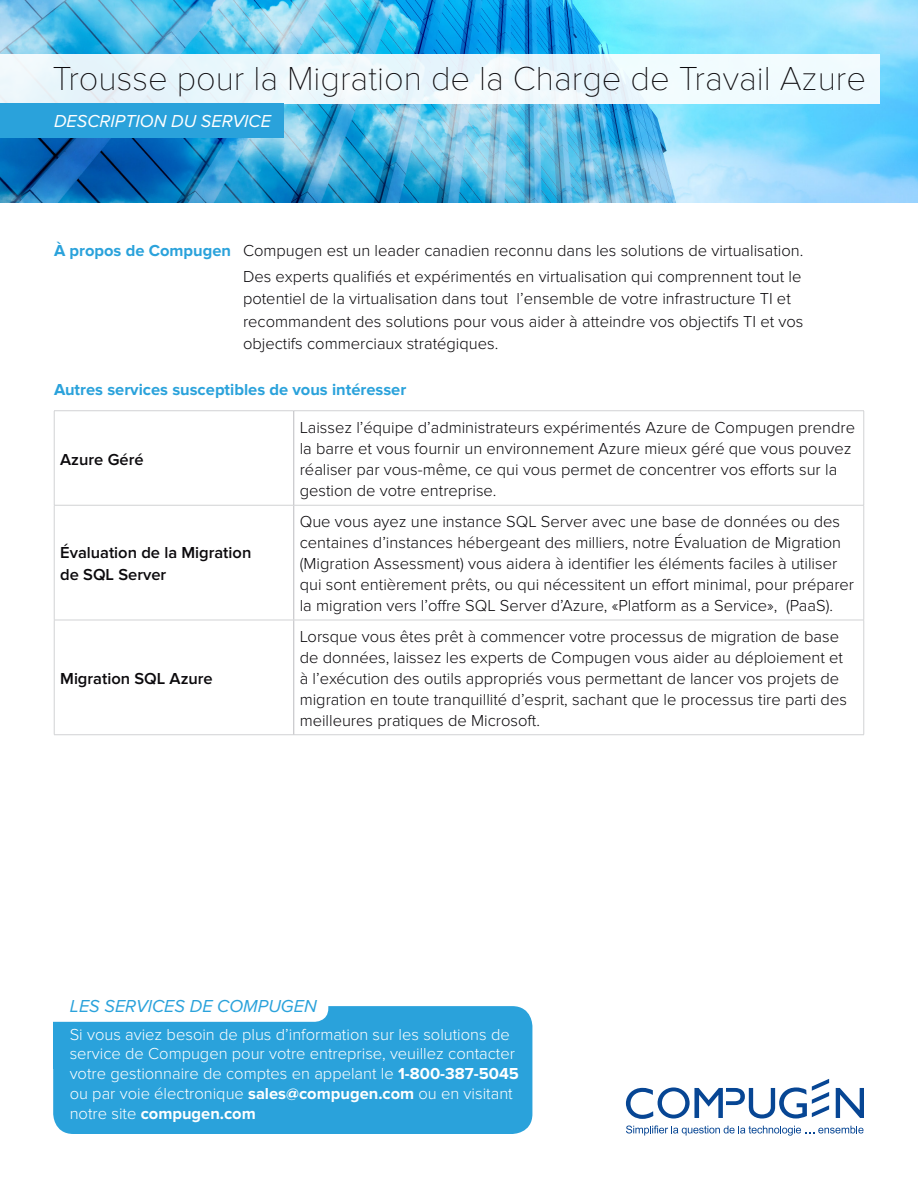
<style>
.page{position:relative;width:918px;height:1188px;background:#fff}
.page>*{position:absolute;margin:0;border:0;box-sizing:border-box;transform-origin:0 0}
.t1{font:100 34.5px "Proxima Nova T";color:#0b090c}
.t2{font:italic 18px "Proxima Nova";color:#2aa2db}
.t3{font:italic 18px "Proxima Nova";color:#fff}
.t4{font:300 16.5px/21px "Proxima Nova";color:#0b090c}
.t5{font:300 16.5px/19.8px "Proxima Nova";color:#fff}
.t6{font:600 16.5px/22.5px "Proxima Nova";color:#0b090c}
.t7{font:700 16.5px "Proxima Nova";color:#2aa2db}
.s1{font-weight:700;color:#2aa2db}
.s2{font-weight:700}
</style>
<div class="page">
<hr style="left:54px;top:410px;width:240px;height:1px;background:#d1d2d4">
<hr style="left:54px;top:411px;width:1px;height:94px;background:#d1d2d4">
<hr style="left:294px;top:410px;width:570px;height:1px;background:#d1d2d4">
<hr style="left:864px;top:411px;width:1px;height:94px;background:#d1d2d4">
<hr style="left:54px;top:505px;width:1px;height:115px;background:#d1d2d4">
<hr style="left:864px;top:505px;width:1px;height:115px;background:#d1d2d4">
<hr style="left:54px;top:620px;width:1px;height:115px;background:#d1d2d4">
<hr style="left:864px;top:620px;width:1px;height:115px;background:#d1d2d4">
<hr style="left:54px;top:734px;width:240px;height:1px;background:#d1d2d4">
<hr style="left:294px;top:734px;width:570px;height:1px;background:#d1d2d4">
<hr style="left:294px;top:411px;width:1px;height:94px;background:#bcbdc0">
<hr style="left:294px;top:505px;width:1px;height:115px;background:#bcbdc0">
<hr style="left:294px;top:620px;width:1px;height:115px;background:#bcbdc0">
<hr style="left:54px;top:505px;width:240px;height:1px;background:#d1d2d4">
<hr style="left:294px;top:505px;width:570px;height:1px;background:#d1d2d4">
<hr style="left:54px;top:620px;width:240px;height:1px;background:#d1d2d4">
<hr style="left:294px;top:620px;width:570px;height:1px;background:#d1d2d4">
<div style="left:53px;top:1006px;width:479px;height:128px;background:#2aa2db;border-radius:20px"></div>
<div style="left:38px;top:989px;width:290px;height:33px;background:#fff;border-radius:13px"></div>
<svg style="left:626px;top:1126px;width:238px;height:10px"></svg>
<svg style="left:626px;top:1079px;width:203px;height:40px"></svg>
<svg style="left:836px;top:1088px;width:28px;height:30px"></svg>
<img style="left:0;top:0;width:918px;height:202px">
<div style="left:0;top:54px;width:879px;height:50px;background:#eef8fc"></div>
<div style="left:0;top:104px;width:284px;height:34px;background:#2aa2db"></div>
<p class="t1" style="left:52px;top:59px;width:815px">Trousse pour la Migration de la Charge de Travail Azure</p>
<p class="t3" style="left:54px;top:111px;width:219px">DESCRIPTION DU SERVICE</p>
<p class="t4" style="left:54px;top:240px;width:751px"><span class="s1">À propos de Compugen</span> Compugen est un leader canadien reconnu dans les solutions de virtualisation.</p>
<p class="t4" style="left:243px;top:265px;width:562px;line-height:22.5px">Des experts qualifiés et expérimentés en virtualisation qui comprennent tout le potentiel de la virtualisation dans tout l’ensemble de votre infrastructure TI et recommandent des solutions pour vous aider à atteindre vos objectifs TI et vos objectifs commerciaux stratégiques.</p>
<p class="t7" style="left:54px;top:380px;width:354px">Autres services susceptibles de vous intéresser</p>
<p class="t6" style="left:60px;top:448px;width:85px">Azure Géré</p>
<p class="t6" style="left:60px;top:541px;width:193px">Évaluation de la Migration de SQL Server</p>
<p class="t6" style="left:60px;top:667px;width:154px">Migration SQL Azure</p>
<p class="t4" style="left:300px;top:417px;width:557px">Laissez l’équipe d’administrateurs expérimentés Azure de Compugen prendre la barre et vous fournir un environnement Azure mieux géré que vous pouvez réaliser par vous-même, ce qui vous permet de concentrer vos efforts sur la gestion de votre entreprise.</p>
<p class="t4" style="left:300px;top:511px;width:556px">Que vous ayez une instance SQL Server avec une base de données ou des centaines d’instances hébergeant des milliers, notre Évaluation de Migration (Migration Assessment) vous aidera à identifier les éléments faciles à utiliser qui sont entièrement prêts, ou qui nécessitent un effort minimal, pour préparer la migration vers l’offre SQL Server d’Azure, «Platform as a Service», (PaaS).</p>
<p class="t4" style="left:300px;top:626px;width:549px">Lorsque vous êtes prêt à commencer votre processus de migration de base de données, laissez les experts de Compugen vous aider au déploiement et à l’exécution des outils appropriés vous permettant de lancer vos projets de migration en toute tranquillité d’esprit, sachant que le processus tire parti des meilleures pratiques de Microsoft.</p>
<p class="t2" style="left:70px;top:996px;width:249px">LES SERVICES DE COMPUGEN</p>
<p class="t5" style="left:70px;top:1024px;width:451px">Si vous aviez besoin de plus d’information sur les solutions de service de Compugen pour votre entreprise, veuillez contacter votre gestionnaire de comptes en appelant le <span class="s2">1-800-387-5045 </span>ou par voie électronique <span class="s2">sales@compugen.com</span> ou en visitant notre site <span class="s2">compugen.com</span></p>
</div>
